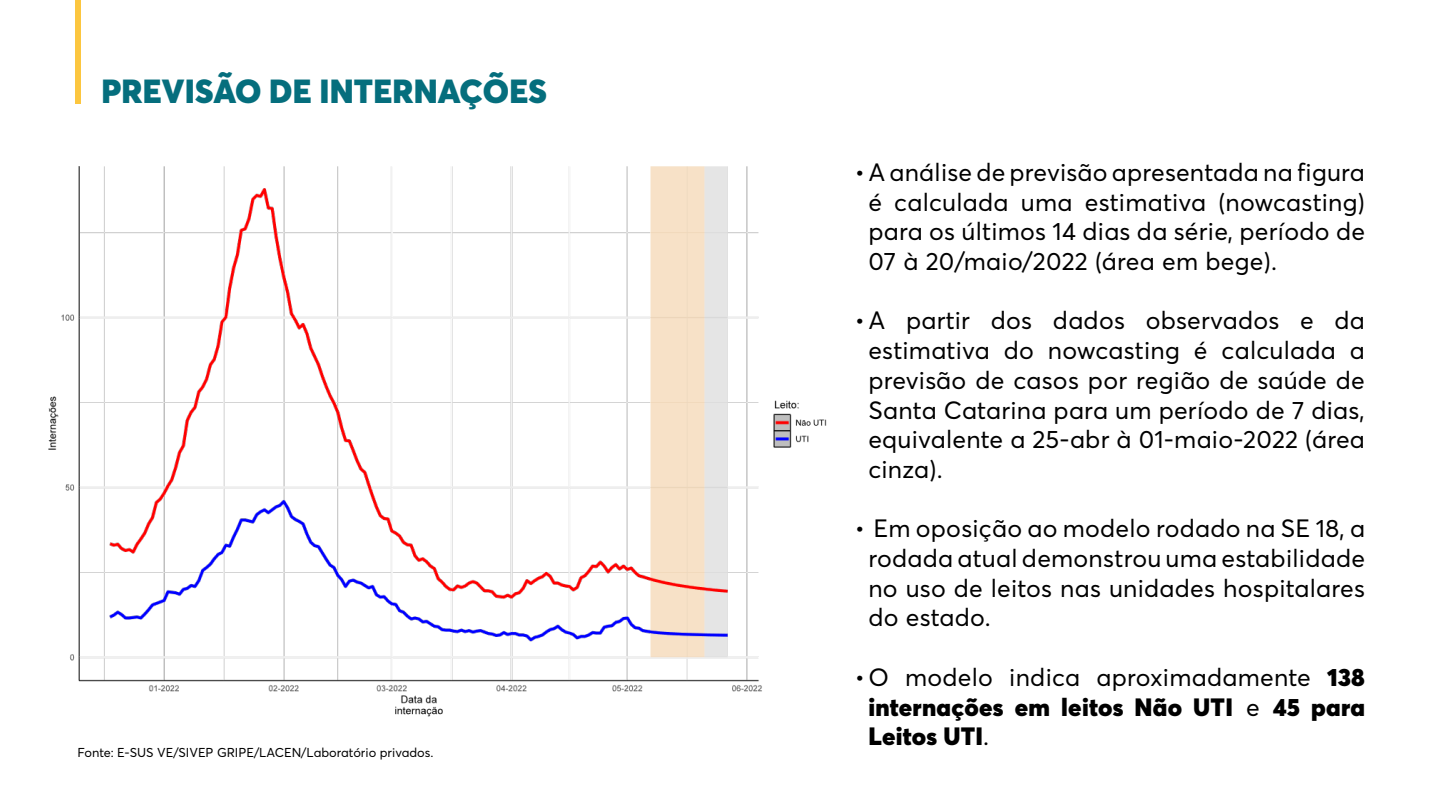
<style>
.page{position:relative;width:1440px;height:810px;background:#fff}
.page>*{position:absolute;margin:0;border:0;box-sizing:border-box;transform-origin:0 0}
.t1{font:900 33px "Averta";letter-spacing:.005em;color:#056e7d}
.t2{font:24.75px/29.7px "Averta";letter-spacing:.01em;color:#000;text-align:justify}
.t3{font:900 24.75px/29.7px "Averta";letter-spacing:.01em;color:#000;text-align:justify}
.t4{font:12.75px "Averta";color:#000}
.s1{font-weight:400}
</style>
<div class="page">
<div style="left:75px;top:0;width:6px;height:104px;background:#fcc63f"></div>
<img style="left:48px;top:166px;width:779px;height:551px">
<h1 class="t1" style="left:101px;top:70px;width:447px">PREVISÃO DE INTERNAÇÕES</h1>
<p class="t4" style="left:77px;top:745px;width:357px">Fonte: E-SUS VE/SIVEP GRIPE/LACEN/Laboratório privados.</p>
<p class="t2" style="left:868px;top:157px;width:498px;text-indent:-13px">•A análise de previsão apresentada na figura é calculada uma estimativa (nowcasting) para os últimos 14 dias da série, período de 07 à 20/maio/2022 (área em bege).</p>
<p class="t2" style="left:868px;top:306px;width:498px;text-indent:-13px">•A partir dos dados observados e da estimativa do nowcasting é calculada a previsão de casos por região de saúde de Santa Catarina para um período de 7 dias, equivalente a 25-abr à 01-maio-2022 (área cinza).</p>
<p class="t2" style="left:868px;top:514px;width:498px;text-indent:-13px">• Em oposição ao modelo rodado na SE 18, a rodada atual demonstrou uma estabilidade no uso de leitos nas unidades hospitalares do estado.</p>
<p class="t3" style="left:868px;top:662px;width:498px;text-indent:-13px"><span class="s1">•O modelo indica aproximadamente</span> 138 internações em leitos Não UTI <span class="s1">e</span> 45 para Leitos UTI<span class="s1">.</span></p>
</div>
